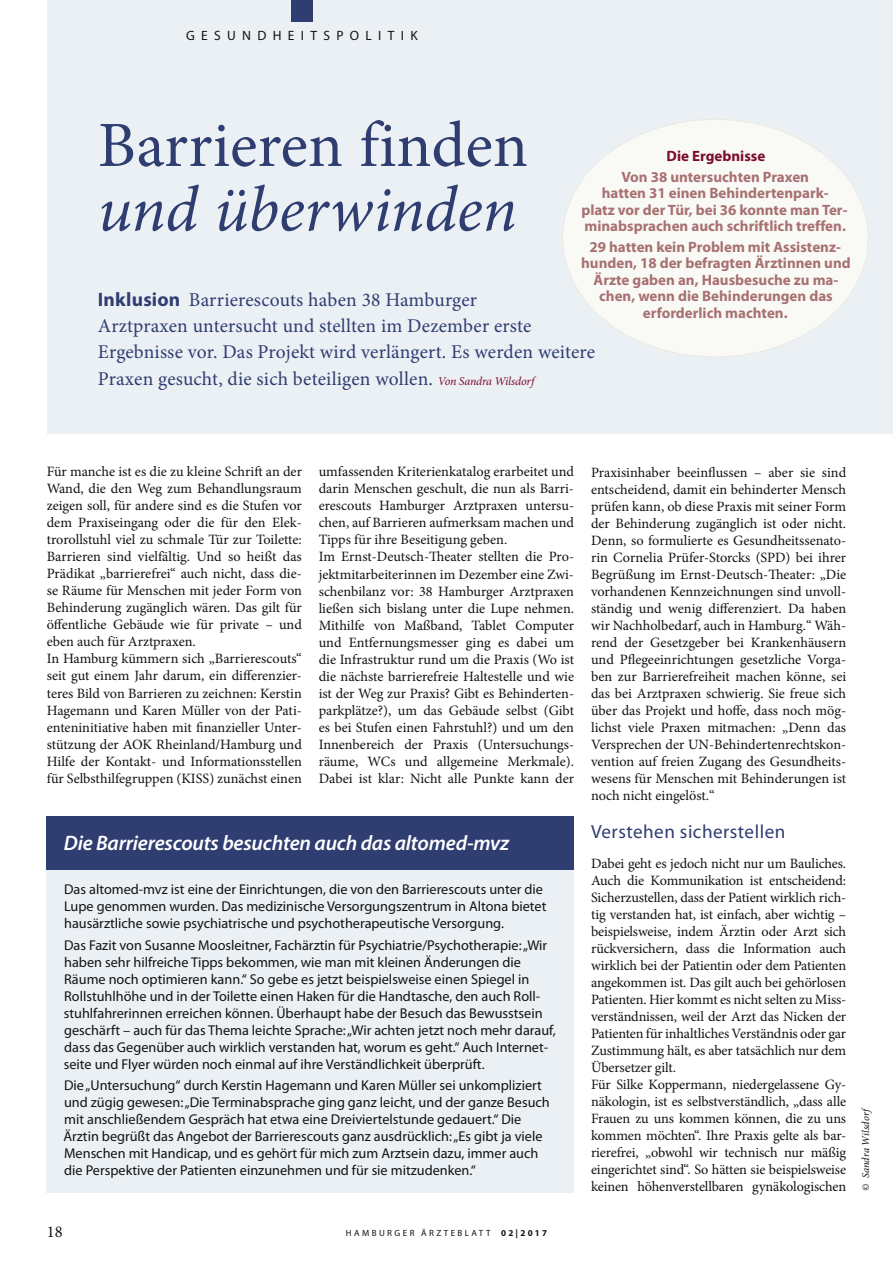
<style>
.page{position:relative;width:893px;height:1263px;background:#fff}
.page>*{position:absolute;margin:0;border:0;box-sizing:border-box;transform-origin:0 0}
.t1{font:64.5px "Minion Pro";color:#303d71}
.t2{font:italic 64.5px "Minion Pro";letter-spacing:-.005em;color:#303d71}
.t3{font:21px "Myriad Pro Semibold It OV FRIYFA";letter-spacing:-.01em;color:#fff}
.t4{font:19.5px/26.2px "Minion Pro";letter-spacing:.01em;color:#303d71}
.t5{font:19.2px "Myriad Pro Regular OV MQIYFA";letter-spacing:.025em;color:#303d71}
.t6{font:16.5px "Minion Pro";color:#121212}
.t7{font:15px/16.5px "Myriad Pro Bold OV KQIYFA";color:#a87072;text-align:center}
.t8{font:15px "Myriad Pro Bold OV KQIYFA";color:#7c0c2c}
.t9{font:14.25px/17px "Minion Pro";letter-spacing:-.005em;color:#121212}
.t10{font:14.25px/17px "Myriad Pro Regular OV MQIYFA";color:#121212}
.t11{font:13.5px "Myriad Pro Regular OV MQIYFA";letter-spacing:.47em;color:#121212}
.t12{font:italic 10.5px "Minion Pro";letter-spacing:.005em;color:#121212}
.t13{font:9px "Myriad Pro Regular OV MQIYFA";letter-spacing:.27em;color:#121212}
.s1{font-family:"Myriad Pro Bold OV KQIYFA"}
.s2{font-style:italic;font-size:12px;color:#7c0c2c}
</style>
<div class="page">
<div style="left:47px;top:0;width:846px;height:434px;background:#ebf0f5"></div>
<div style="left:291px;top:0;width:22px;height:21px;background:#303d71"></div>
<div style="left:47px;top:848px;width:527px;height:344px;background:#ebf0f5"></div>
<div style="left:47px;top:816px;width:527px;height:54px;background:#303d71"></div>
<svg style="left:564px;top:119px;width:257px;height:238px"></svg>
<svg style="left:584px;top:153px;width:284px;height:184px;fill:#f9faf5"></svg>
<p class="t11" style="left:186px;top:27px;width:233px">GESUNDHEITSPOLITIK</p>
<h1 class="t1" style="left:98px;top:106px;width:432px">Barrieren finden</h1>
<h1 class="t2" style="left:98px;top:184px;width:421px">und überwinden</h1>
<p class="t8" style="left:667px;top:147px;width:100px">Die Ergebnisse</p>
<p class="t7" style="left:581px;top:168px;width:268px">Von 38 untersuchten Praxen<br>hatten 31 einen Behindertenpark-<br>platz vor der Tür, bei 36 konnte man Ter&shy;minabsprachen auch schriftlich treffen.</p>
<p class="t7" style="left:581px;top:238px;width:271px">29 hatten kein Problem mit Assistenz&shy;hunden, 18 der befragten Ärztinnen und Ärzte gaben an, Hausbesuche zu ma&shy;chen, wenn die Behinderungen das erforderlich machten.</p>
<h3 class="t4" style="left:98px;top:286px;width:499px"><span class="s1">Inklusion</span> Barrierescouts haben 38 Hamburger<br>Arztpraxen untersucht und stellten im Dezember erste Ergebnisse vor. Das Projekt wird verlängert. Es werden weitere Praxen gesucht, die sich beteiligen wollen. <span class="s2">Von Sandra Wilsdorf</span></h3>
<p class="t9" style="left:47px;top:463px;width:257px">Für manche ist es die zu kleine Schrift an der Wand, die den Weg zum Behandlungsraum zeigen soll, für andere sind es die Stufen vor dem Praxiseingang oder die für den Elek&shy;trorollstuhl viel zu schmale Tür zur Toilette:<br>Barrieren sind vielfältig. Und so heißt das Prädikat „barrierefrei“ auch nicht, dass die&shy;se Räume für Menschen mit jeder Form von Behinderung zugänglich wären. Das gilt für öffentliche Gebäude wie für private – und eben auch für Arztpraxen.<br>In Hamburg kümmern sich „Barrierescouts“ seit gut einem Jahr darum, ein differenzier&shy;teres Bild von Barrieren zu zeichnen: Kerstin Hagemann und Karen Müller von der Pati&shy;enteninitiative haben mit finanzieller Unter&shy;stützung der AOK Rheinland/Hamburg und Hilfe der Kontakt- und Informationsstellen für Selbsthilfegruppen (KISS) zunächst einen</p>
<p class="t9" style="left:319px;top:463px;width:257px">umfassenden Kriterienkatalog erarbeitet und darin Menschen geschult, die nun als Barri&shy;erescouts Hamburger Arztpraxen untersu&shy;chen, auf Barrieren aufmerksam machen und Tipps für ihre Beseitigung geben.<br>Im Ernst-Deutsch-Theater stellten die Pro&shy;jektmitarbeiterinnen im Dezember eine Zwi&shy;schenbilanz vor: 38 Hamburger Arztpraxen ließen sich bislang unter die Lupe nehmen.<br>Mithilfe von Maßband, Tablet Computer und Entfernungsmesser ging es dabei um die Infrastruktur rund um die Praxis (Wo ist die nächste barrierefreie Haltestelle und wie ist der Weg zur Praxis? Gibt es Behinderten&shy;parkplätze?), um das Gebäude selbst (Gibt es bei Stufen einen Fahrstuhl?) und um den Innenbereich der Praxis (Untersuchungs&shy;räume, WCs und allgemeine Merkmale).<br>Dabei ist klar: Nicht alle Punkte kann der</p>
<p class="t9" style="left:591px;top:463px;width:257px;text-align:justify">Praxisinhaber beeinflussen – aber sie sind entscheidend, damit ein behinderter Mensch prüfen kann, ob diese Praxis mit seiner Form der Behinderung zugänglich ist oder nicht.<br>Denn, so formulierte es Gesundheitssenato&shy;rin Cornelia Prüfer-Storcks (SPD) bei ihrer Begrüßung im Ernst-Deutsch-Theater: „Die vorhandenen Kennzeichnungen sind unvoll&shy;ständig und wenig differenziert. Da haben wir Nachholbedarf, auch in Hamburg.“ Wäh&shy;rend der Gesetzgeber bei Krankenhäusern und Pflegeeinrichtungen gesetzliche Vorga&shy;ben zur Barrierefreiheit machen könne, sei das bei Arztpraxen schwierig. Sie freue sich über das Projekt und hoffe, dass noch mög&shy;lichst viele Praxen mitmachen: „Denn das Versprechen der UN-Behindertenrechtskon&shy;vention auf freien Zugang des Gesundheits&shy;wesens für Menschen mit Behinderungen ist noch nicht eingelöst.“</p>
<h3 class="t5" style="left:591px;top:820px;width:196px">Verstehen sicherstellen</h3>
<p class="t9" style="left:591px;top:854px;width:257px">Dabei geht es jedoch nicht nur um Bauliches.<br>Auch die Kommunikation ist entscheidend:<br>Sicherzustellen, dass der Patient wirklich rich&shy;tig verstanden hat, ist einfach, aber wichtig – beispielsweise, indem Ärztin oder Arzt sich rückversichern, dass die Information auch wirklich bei der Patientin oder dem Patienten angekommen ist. Das gilt auch bei gehörlosen Patienten. Hier kommt es nicht selten zu Miss&shy;verständnissen, weil der Arzt das Nicken der Patienten für inhaltliches Verständnis oder gar Zustimmung hält, es aber tatsächlich nur dem Übersetzer gilt.<br>Für Silke Koppermann, niedergelassene Gy&shy;näkologin, ist es selbstverständlich, „dass alle Frauen zu uns kommen können, die zu uns kommen möchten“. Ihre Praxis gelte als bar&shy;rierefrei, „obwohl wir technisch nur mäßig eingerichtet sind“. So hätten sie beispielsweise keinen höhenverstellbaren gynäkologischen</p>
<h2 class="t3" style="left:64px;top:830px;width:447px">Die Barrierescouts besuchten auch das altomed-mvz</h2>
<p class="t10" style="left:64px;top:881px;width:484px">Das altomed-mvz ist eine der Einrichtungen, die von den Barrierescouts unter die<br>Lupe genommen wurden. Das medizinische Versorgungszentrum in Altona bietet hausärztliche sowie psychiatrische und psychotherapeutische Versorgung.</p>
<p class="t10" style="left:64px;top:936px;width:493px">Das Fazit von Susanne Moosleitner, Fachärztin für Psychiatrie/Psychotherapie:„Wir haben sehr hilfreiche Tipps bekommen, wie man mit kleinen Änderungen die Räume noch optimieren kann.“ So gebe es jetzt beispielsweise einen Spiegel in Rollstuhlhöhe und in der Toilette einen Haken für die Handtasche, den auch Roll&shy;stuhlfahrerinnen erreichen können. Überhaupt habe der Besuch das Bewusstsein geschärft – auch für das Thema leichte Sprache:„Wir achten jetzt noch mehr darauf, dass das Gegenüber auch wirklich verstanden hat, worum es geht.“ Auch Internet&shy;seite und Flyer würden noch einmal auf ihre Verständlichkeit überprüft.</p>
<p class="t10" style="left:63px;top:1076px;width:488px">Die„Untersuchung“ durch Kerstin Hagemann und Karen Müller sei unkompliziert und zügig gewesen:„Die Terminabsprache ging ganz leicht, und der ganze Besuch mit anschließendem Gespräch hat etwa eine Dreiviertelstunde gedauert.“ Die Ärztin begrüßt das Angebot der Barrierescouts ganz ausdrücklich:„Es gibt ja viele Menschen mit Handicap, und es gehört für mich zum Arztsein dazu, immer auch die Perspektive der Patienten einzunehmen und für sie mitzudenken.“</p>
<p class="t6" style="left:47px;top:1221px;width:17px">18</p>
<p class="t13" style="left:346px;top:1227px;width:203px">HAMBURGER ÄRZTEBLATT <span class="s1">02|2017</span></p>
<p class="t12" style="left:862px;top:1191px;width:83px;rotate:-90deg">© Sandra Wilsdorf</p>
</div>
